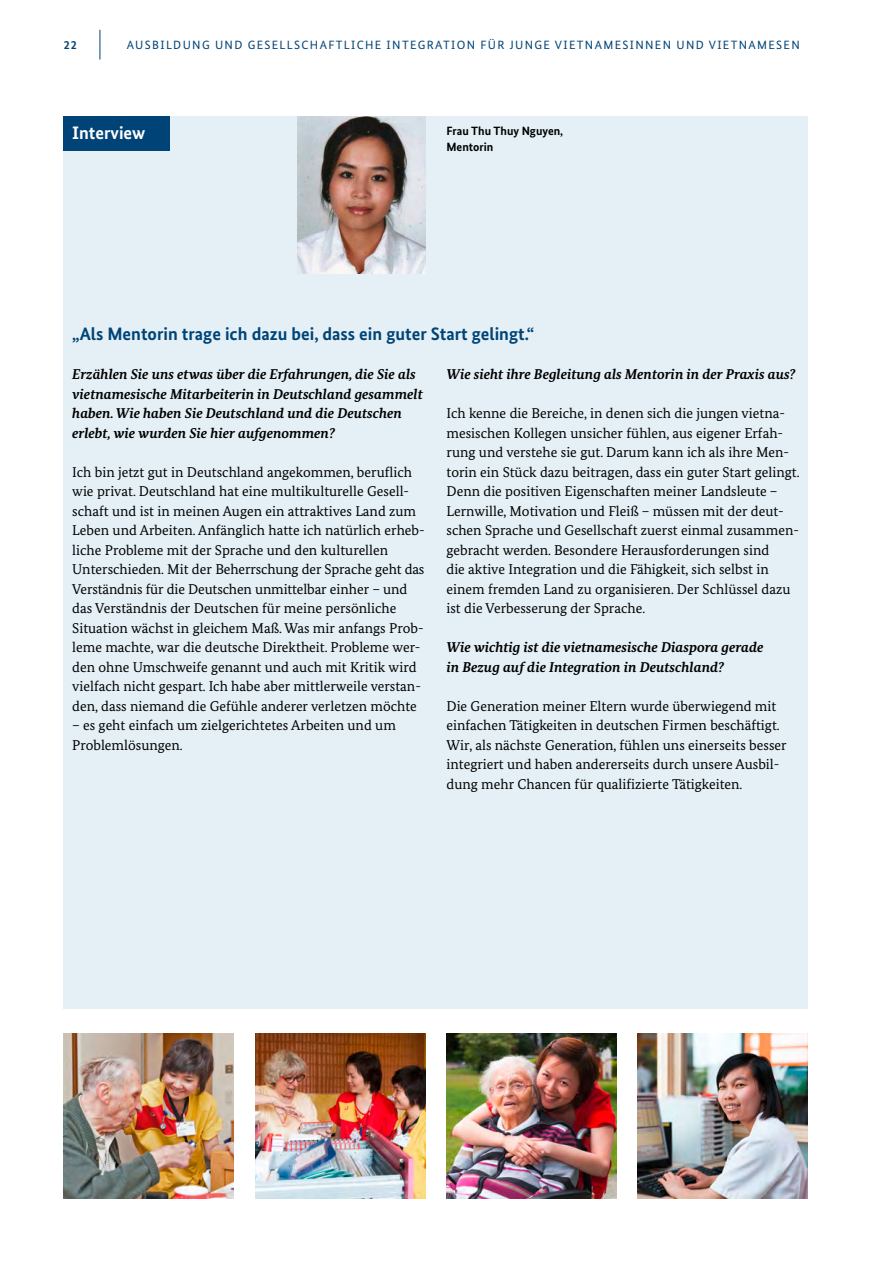
<style>
.page{position:relative;width:893px;height:1263px;background:#fff}
.page>*{position:absolute;margin:0;border:0;box-sizing:border-box;transform-origin:0 0}
.t1{font:700 18px "Bundes Sans";color:#004376}
.t2{font:700 18px "Bundes Sans";color:#fff}
.t3{font:14.25px/19.5px "Bundes Serif";color:#000}
.t4{font:italic 700 14.25px/19.5px "Bundes Serif";color:#000}
.t5{font:12px "Bundes Sans";letter-spacing:.11em;color:#004376}
.t6{font:700 12px/15.8px "Bundes Sans";color:#000}
.t7{font:700 12px "Bundes Sans";color:#004376}
</style>
<div class="page">
<hr style="left:100px;top:30px;width:1px;height:30px;background:#004376">
<div style="left:64px;top:116px;width:744px;height:892px;background:#e4f0f6"></div>
<div style="left:64px;top:116px;width:106px;height:34px;background:#004376"></div>
<img style="left:64px;top:1033px;width:170px;height:165px">
<img style="left:255px;top:1033px;width:170px;height:165px">
<img style="left:446px;top:1033px;width:171px;height:165px">
<img style="left:638px;top:1033px;width:170px;height:165px">
<img style="left:298px;top:116px;width:127px;height:157px">
<p class="t7" style="left:64px;top:37px;width:15px">22</p>
<p class="t5" style="left:127px;top:37px;width:675px">AUSBILDUNG UND GESELLSCHAFTLICHE INTEGRATION FÜR JUNGE VIETNAMESINNEN UND VIETNAMESEN</p>
<h3 class="t2" style="left:72px;top:121px;width:74px">Interview</h3>
<p class="t6" style="left:446px;top:123px;width:118px">Frau Thu Thuy Nguyen,<br>Mentorin</p>
<h3 class="t1" style="left:72px;top:323px;width:464px">„Als Mentorin trage ich dazu bei, dass ein guter Start gelingt.“</h3>
<p class="t4" style="left:446px;top:365px;width:350px">Wie sieht ihre Begleitung als Mentorin in der Praxis aus?</p>
<p class="t3" style="left:446px;top:404px;width:355px">Ich kenne die Bereiche, in denen sich die jungen vietna&shy;mesischen Kollegen unsicher fühlen, aus eigener Erfah&shy;rung und verstehe sie gut. Darum kann ich als ihre Men&shy;torin ein Stück dazu beitragen, dass ein guter Start gelingt.<br>Denn die positiven Eigenschaften meiner Landsleute – Lernwille, Motivation und Fleiß – müssen mit der deut&shy;schen Sprache und Gesellschaft zuerst einmal zusammen&shy;gebracht werden. Besondere Herausforderungen sind<br>die aktive Integration und die Fähigkeit, sich selbst in einem fremden Land zu organisieren. Der Schlüssel dazu ist die Verbesserung der Sprache.</p>
<p class="t4" style="left:446px;top:637px;width:319px">Wie wichtig ist die vietnamesische Diaspora gerade in Bezug auf die Integration in Deutschland?</p>
<p class="t3" style="left:446px;top:696px;width:342px">Die Generation meiner Eltern wurde überwiegend mit einfachen Tätigkeiten in deutschen Firmen beschäftigt.<br>Wir, als nächste Generation, fühlen uns einerseits besser integriert und haben andererseits durch unsere Ausbil&shy;dung mehr Chancen für qualifizierte Tätigkeiten.</p>
<p class="t4" style="left:72px;top:365px;width:352px">Erzählen Sie uns etwas über die Erfahrungen, die Sie als vietnamesische Mitarbeiterin in Deutschland gesammelt haben. Wie haben Sie Deutschland und die Deutschen erlebt, wie wurden Sie hier aufgenommen?</p>
<p class="t3" style="left:72px;top:462px;width:354px">Ich bin jetzt gut in Deutschland angekommen, beruflich wie privat. Deutschland hat eine multikulturelle Gesell&shy;schaft und ist in meinen Augen ein attraktives Land zum Leben und Arbeiten. Anfänglich hatte ich natürlich erheb&shy;liche Probleme mit der Sprache und den kulturellen Unterschieden. Mit der Beherrschung der Sprache geht das Verständnis für die Deutschen unmittelbar einher – und das Verständnis der Deutschen für meine persönliche Situation wächst in gleichem Maß. Was mir anfangs Prob&shy;leme machte, war die deutsche Direktheit. Probleme wer&shy;den ohne Umschweife genannt und auch mit Kritik wird vielfach nicht gespart. Ich habe aber mittlerweile verstan&shy;den, dass niemand die Gefühle anderer verletzen möchte</p>
<p class="t3" style="left:72px;top:715px;width:325px">– es geht einfach um zielgerichtetes Arbeiten und um<br>Problemlösungen.</p>
</div>
